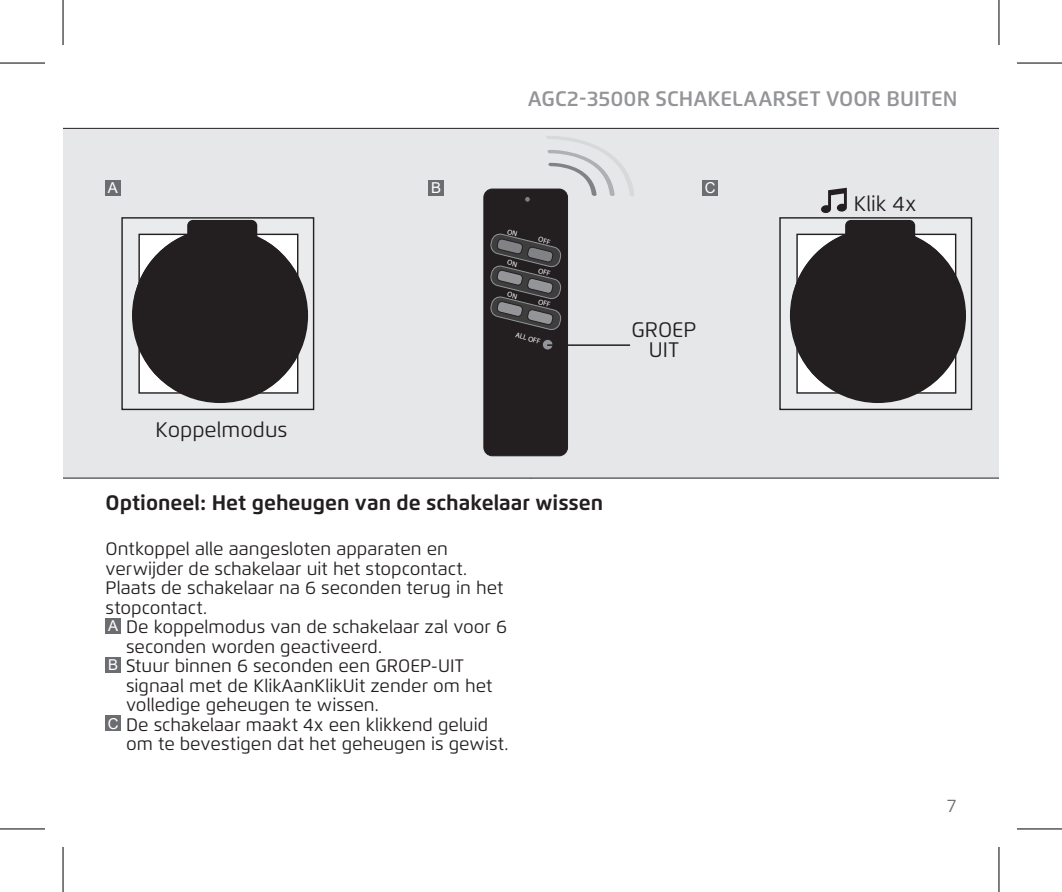
<style>
.page{position:relative;width:1062px;height:892px;background:#fff}
.page>*{position:absolute;margin:0;border:0;box-sizing:border-box;transform-origin:0 0}
.Kopje_titel{font:700 21px "Flexo";color:#231f20}
.t1{font:600 21px "Flexo";color:#939598}
.t2{font:21px/19.5px "Flexo";color:#231f20;text-align:center}
.Platte_tekst{font:18px/19.5px "Flexo";color:#231f20}
.t3{font:18px "Flexo";color:#6c6d70}
.Kopje_titel-2{font:15px "Arial";color:#fff}
.t4{font:7.5px "Myriad Pro";color:#fff}
</style>
<div class="page">
<div style="left:106px;top:618px;width:15px;height:15px;background:#6c6d70"></div>
<div style="left:106px;top:657px;width:15px;height:15px;background:#6c6d70"></div>
<div style="left:106px;top:715px;width:15px;height:15px;background:#6c6d70"></div>
<div style="left:63px;top:128px;width:935px;height:350px;background:#e6e7e9"></div>
<div style="left:121px;top:194px;width:216px;height:239px;background:#e6e7e9"></div>
<svg style="left:121px;top:211px;width:199px;height:205px;background:#d7d8d9"></svg>
<div style="left:132px;top:228px;width:176px;height:175px;background:#231f20;border-radius:50%"></div>
<div style="left:187px;top:220px;width:70px;height:24px;background:#231f20;border-radius:6px"></div>
<div style="left:755px;top:194px;width:217px;height:239px;background:#e6e7e9"></div>
<svg style="left:772px;top:211px;width:200px;height:205px;background:#d5d5d6"></svg>
<div style="left:790px;top:228px;width:176px;height:175px;background:#231f20;border-radius:50%"></div>
<div style="left:845px;top:220px;width:70px;height:24px;background:#231f20;border-radius:6px"></div>
<svg style="left:546px;top:135px;width:88px;height:61px;background:#dcdddf"></svg>
<div style="left:484px;top:189px;width:83px;height:266px;background:#231f20;border-radius:8px"></div>
<div style="left:483px;top:189px;width:85px;height:267px;border:1px solid #231f20;border-radius:8px"></div>
<svg style="left:525px;top:197px;width:5px;height:5px"></svg>
<div style="left:542px;top:339px;width:11px;height:11px;background:#939598;border-radius:50%"></div>
<div style="left:542px;top:339px;width:11px;height:11px;border:1px solid #231f20;border-radius:50%"></div>
<div style="left:105px;top:180px;width:15px;height:15px;background:#6c6d70"></div>
<div style="left:428px;top:180px;width:16px;height:15px;background:#6c6d70"></div>
<div style="left:702px;top:180px;width:16px;height:15px;background:#6c6d70"></div>
<svg style="left:820px;top:188px;width:27px;height:25px"></svg>
<hr style="left:547px;top:344px;width:83px;height:2px;background:#231f20">
<svg style="left:0;top:829px;width:45px;height:1px"></svg>
<svg style="left:1017px;top:829px;width:44px;height:1px"></svg>
<hr style="left:0;top:62px;width:45px;height:2px;background:#000">
<hr style="left:1016px;top:62px;width:45px;height:2px;background:#000">
<hr style="left:0;top:828px;width:45px;height:1px;background:#000">
<hr style="left:1016px;top:828px;width:45px;height:1px;background:#000">
<hr style="left:62px;top:0;width:2px;height:45px;background:#000">
<hr style="left:62px;top:846px;width:2px;height:45px;background:#000">
<hr style="left:998px;top:0;width:1px;height:45px;background:#000">
<hr style="left:998px;top:846px;width:1px;height:45px;background:#000">
<svg style="left:490px;top:233px;width:71px;height:97px"></svg>
<p class="t1" style="left:528px;top:85px;width:431px">AGC2-3500R SCHAKELAARSET VOOR BUITEN</p>
<p class="Kopje_titel-2" style="left:108px;top:177px;width:12px">A</p>
<p class="Kopje_titel-2" style="left:431px;top:177px;width:12px">B</p>
<p class="Kopje_titel-2" style="left:705px;top:177px;width:12px">C</p>
<p class="t2" style="left:156px;top:420px;width:133px">Koppelmodus</p>
<p class="t4" style="left:517px;top:330px;width:27px;rotate:15deg">ALL OFF</p>
<p class="Kopje_titel" style="left:106px;top:490px;width:499px">Optioneel: Het geheugen van de schakelaar wissen</p>
<p class="Platte_tekst" style="left:106px;top:539px;width:399px">Ontkoppel alle aangesloten apparaten en verwijder de schakelaar uit het stopcontact.<br>Plaats de schakelaar na 6 seconden terug in het stopcontact.</p>
<p class="Kopje_titel-2" style="left:108px;top:615px;width:12px">A</p>
<p class="Platte_tekst" style="left:126px;top:617px;width:382px">De koppelmodus van de schakelaar zal voor 6 seconden worden geactiveerd.</p>
<p class="Kopje_titel-2" style="left:108px;top:654px;width:12px">B</p>
<p class="Platte_tekst" style="left:126px;top:656px;width:368px">Stuur binnen 6 seconden een GROEP-UIT signaal met de KlikAanKlikUit zender om het volledige geheugen te wissen.</p>
<p class="Kopje_titel-2" style="left:108px;top:713px;width:12px">C</p>
<p class="Platte_tekst" style="left:126px;top:714px;width:384px">De schakelaar maakt 4x een klikkend geluid om te bevestigen dat het geheugen is gewist.</p>
<p class="t2" style="left:631px;top:320px;width:66px">GROEP<br>UIT</p>
<p class="t2" style="left:853px;top:194px;width:64px">Klik 4x</p>
<p class="t3" style="left:947px;top:794px;width:11px">7</p>
</div>
